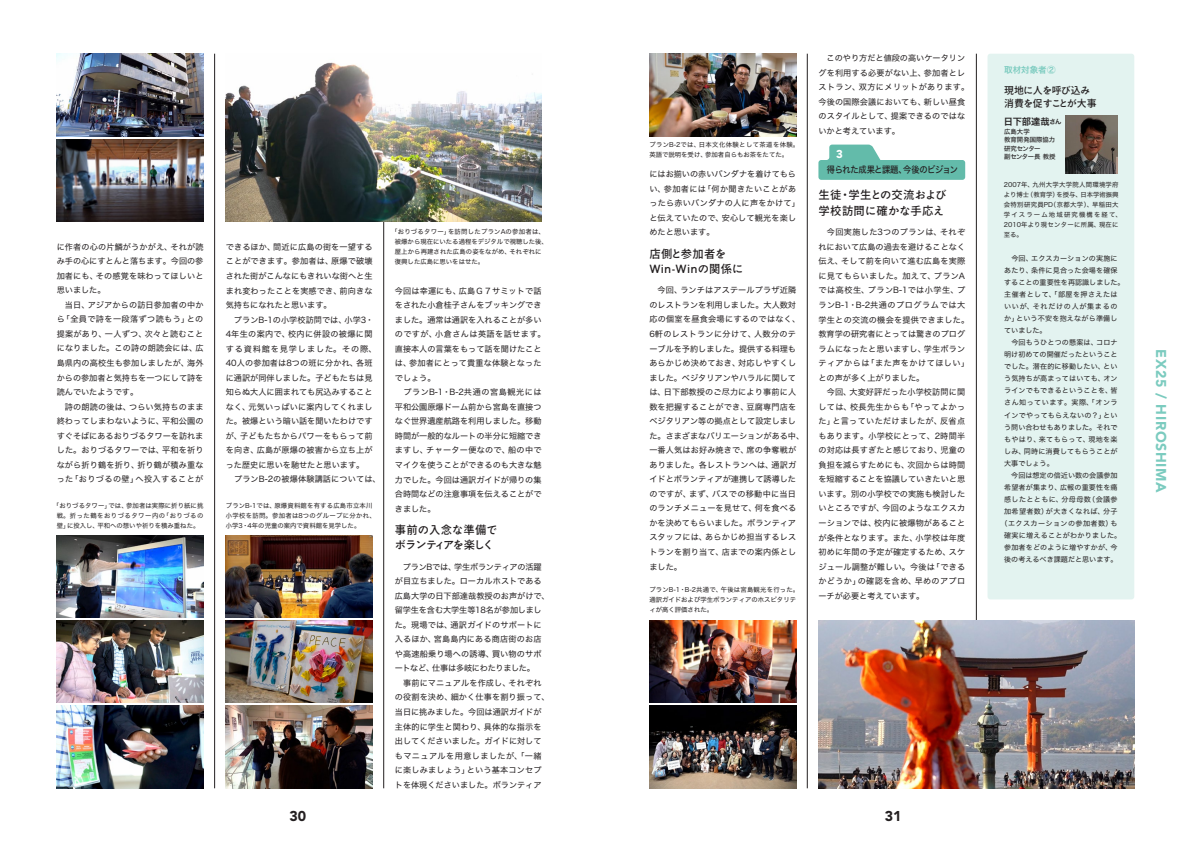
<style>
.page{position:relative;width:1191px;height:842px;background:#fff}
.page>*{position:absolute;margin:0;border:0;box-sizing:border-box;transform-origin:0 0}
.t1{font:900 14.2px "Avenir LT Pro";letter-spacing:.05em;color:#7bcbbf}
.t2{font:900 14.2px "Avenir LT Pro";color:#231f20}
.t3{font:11.3px/15.6px "Shippori Gochic B2 OTF Bold";letter-spacing:.02em;color:#231f20}
.t4{font:11.3px/15.6px "Shippori Gochic B2 OTF Bold";letter-spacing:-.01em;color:#231f20}
.t5{font:900 11.3px "Avenir LT Pro";color:#fff}
.t6{font:9.9px/12.8px "Shippori Gochic B2 OTF Bold";letter-spacing:-.04em;color:#231f20}
.t7{font:9.2px "Hira Kaku Pro N W5";letter-spacing:-.06em;color:#231f20;scale:.9 1}
.t8{font:9.2px "Hira Kaku Pro N W6";color:#231f20}
.t9{font:8.5px "Hira Kaku Pro N W6";color:#7bcbbf}
.t10{font:8.1px/14.5px "Hira Kaku Pro N W4";letter-spacing:.015em;color:#231f20}
.t11{font:7.1px "Hira Kaku Pro N W4";letter-spacing:.02em;color:#231f20}
.t12{font:7.1px "Hira Kaku Pro N W4";color:#231f20}
.t13{font:7.1px "Hira Kaku Pro N W4";letter-spacing:.06em;color:#231f20}
.t14{font:7.1px "Hira Kaku Pro N W4";letter-spacing:.04em;color:#231f20}
.t15{font:7.1px "Hira Kaku Pro N W4";letter-spacing:.05em;color:#231f20}
.t16{font:7.1px "Hira Kaku Pro N W4";letter-spacing:.045em;color:#231f20}
.t17{font:7.1px "Hira Kaku Pro N W4";letter-spacing:.095em;color:#231f20}
.t18{font:6.4px/9.9px "Hira Kaku Pro N W4";letter-spacing:.01em;color:#231f20}
.t19{font:6.4px/9.9px "Hira Kaku Pro N W4";letter-spacing:.045em;color:#231f20}
.t20{font:6.4px/8.5px "Hira Kaku Pro N W5";color:#231f20}
.s1{font-family:"Shippori Gothic B2 OTF Bold"}
.s2{font-size:6.4px}
</style>
<div class="page">
<div style="left:987px;top:54px;width:147px;height:545px;background:#e3f3f0;border-radius:3px"></div>
<hr style="left:383px;top:54px;width:1px;height:734px;background:#231f20">
<hr style="left:976px;top:54px;width:1px;height:734px;background:#231f20">
<hr style="left:214px;top:54px;width:1px;height:734px;background:#231f20">
<hr style="left:807px;top:54px;width:1px;height:734px;background:#231f20">
<img style="left:57px;top:139px;width:146px;height:83px">
<img style="left:57px;top:54px;width:146px;height:82px">
<img style="left:57px;top:620px;width:146px;height:83px">
<img style="left:226px;top:620px;width:146px;height:83px">
<img style="left:649px;top:54px;width:147px;height:82px">
<img style="left:57px;top:535px;width:146px;height:83px">
<img style="left:226px;top:535px;width:146px;height:83px">
<img style="left:57px;top:706px;width:146px;height:82px">
<img style="left:226px;top:706px;width:146px;height:82px">
<img style="left:226px;top:54px;width:315px;height:168px">
<img style="left:649px;top:620px;width:147px;height:83px">
<img style="left:818px;top:620px;width:316px;height:168px">
<img style="left:649px;top:706px;width:147px;height:82px">
<img style="left:1065px;top:115px;width:52px;height:58px">
<svg style="left:818px;top:145px;width:147px;height:35px"></svg>
<p class="t10" style="left:57px;top:239px;width:148px">に作者の心の片鱗がうかがえ、それが読み手の心にすとんと落ちます。今回の参加者にも、その感覚を味わってほしいと思いました。<br>　当日、アジアからの訪日参加者の中から「全員で詩を一段落ずつ読もう」との提案があり、一人ずつ、次々と読むことになりました。この詩の朗読会には、広島県内の高校生も参加しましたが、海外からの参加者と気持ちを一つにして詩を読んでいたようです。<br>　詩の朗読の後は、つらい気持ちのまま終わってしまわないように、平和公園のすぐそばにあるおりづるタワーを訪れました。おりづるタワーでは、平和を祈りながら折り鶴を折り、折り鶴が積み重なった「おりづるの壁」へ投入することが</p>
<p class="t10" style="left:226px;top:239px;width:156px">できるほか、間近に広島の街を一望することができます。参加者は、原爆で破壊された街がこんなにもきれいな街へと生まれ変わったことを実感でき、前向きな気持ちになれたと思います。<br>　プランB-1の小学校訪問では、小学3・<br>4年生の案内で、校内に併設の被爆に関する資料館を見学しました。その際、<br>40人の参加者は8つの班に分かれ、各班に通訳が同伴しました。子どもたちは見知らぬ大人に囲まれても尻込みすることなく、元気いっぱいに案内してくれました。被爆という暗い話を聞いたわけですが、子どもたちからパワーをもらって前を向き、広島が原爆の被害から立ち上がった歴史に思いを馳せたと思います。<br>　プランB-2の被爆体験講話については、</p>
<p class="t18" style="left:53px;top:500px;width:152px;text-align:center">「おりづるタワー」では、参加者は実際に折り紙に挑戦。折った鶴をおりづるタワー内の「おりづるの壁」に投入し、平和への想いや祈りを積み重ねた。</p>
<p class="t18" style="left:226px;top:500px;width:151px">プランB-1では、原爆資料館を有する広島市立本川小学校を訪問。参加者は8つのグループに分かれ、小学3・4年の児童の案内で資料館を見学した。</p>
<p class="t18" style="left:395px;top:226px;width:155px;text-indent:-4px">「おりづるタワー」を訪問したプランAの参加者は、被爆から現在にいたる過程をデジタルで視聴した後、屋上から再建された広島の姿をながめ、それぞれに復興した広島に思いをはせた。</p>
<p class="t10" style="left:395px;top:283px;width:152px">今回は幸運にも、広島Ｇ７サミットで話をされた小倉桂子さんをブッキングできました。通常は通訳を入れることが多いのですが、小倉さんは英語を話せます。直接本人の言葉をもって話を聞けたことは、参加者にとって貴重な体験となったでしょう。<br>　プランB-1・B-2共通の宮島観光には平和公園原爆ドーム前から宮島を直接つなぐ世界遺産航路を利用しました。移動時間が一般的なルートの半分に短縮できますし、チャーター便なので、船の中でマイクを使うことができるのも大きな魅力でした。今回は通訳ガイドが帰りの集合時間などの注意事項を伝えることができました。</p>
<h2 class="t4" style="left:395px;top:522px;width:105px">事前の入念な準備でボランティアを楽<span class="s1">し</span>く</h2>
<p class="t10" style="left:395px;top:559px;width:156px">　プランBでは、学生ボランティアの活躍が目立ちました。ローカルホストである広島大学の日下部達哉教授のお声がけで、留学生を含む大学生等18名が参加しました。現場では、通訳ガイドのサポートに入るほか、宮島島内にある商店街のお店や高速船乗り場への誘導、買い物のサポートなど、仕事は多岐にわたりました。<br>　事前にマニュアルを作成し、それぞれの役割を決め、細かく仕事を割り振って、当日に挑みました。今回は通訳ガイドが主体的に学生と関わり、具体的な指示を出してくださいました。ガイドに対してもマニュアルを用意しましたが、「一緒に楽しみましょう」という基本コンセプトを体現くださいました。ボランティア</p>
<p class="t18" style="left:649px;top:140px;width:151px">プランB-2では、日本文化体験として茶道を体験。英語で説明を受け、参加者自らもお茶をたてた。</p>
<p class="t10" style="left:649px;top:166px;width:152px">にはお揃いの赤いバンダナを着けてもらい、参加者には「何か聞きたいことがあったら赤いバンダナの人に声をかけて」と伝えていたので、安心して観光を楽しめたと思います。</p>
<h2 class="t3" style="left:649px;top:246px;width:95px">店側<span class="s1">と</span>参加者を<br>Win-Winの関係に</h2>
<p class="t10" style="left:649px;top:283px;width:156px">　今回、ランチはアステールプラザ近隣のレストランを利用しました。大人数対応の個室を昼食会場にするのではなく、<br>6軒のレストランに分けて、人数分のテーブルを予約しました。提供する料理もあらかじめ決めておき、対応しやすくしました。ベジタリアンやハラルに関しては、日下部教授のご尽力により事前に人数を把握することができ、豆腐専門店をベジタリアン等の拠点として設定しました。さまざまなバリエーションがある中、一番人気はお好み焼きで、席の争奪戦がありました。各レストランへは、通訳ガイドとボランティアが連携して誘導したのですが、まず、バスでの移動中に当日のランチメニューを見せて、何を食べるかを決めてもらいました。ボランティアスタッフには、あらかじめ担当するレストランを割り当て、店までの案内係としました。</p>
<p class="t18" style="left:649px;top:585px;width:151px">プランB-1・B-2共通で、午後は宮島観光を行った。通訳ガイドおよび学生ボランティアのホスピタリティが高く評価された。</p>
<p class="t10" style="left:818px;top:50px;width:152px">　このやり方だと値段の高いケータリングを利用する必要がない上、参加者とレストラン、双方にメリットがあります。今後の国際会議においても、新しい昼食のスタイルとして、提案できるのではないかと考えています。</p>
<p class="t9" style="left:1004px;top:63px;width:53px">取材対象者②</p>
<p class="t6" style="left:1004px;top:85px;width:94px">現地に人を呼び込み消費を促すこ<span class="s1">と</span>が大事</p>
<p class="t20" style="left:1004px;top:127px;width:53px">広島大学　<br>教育開発国際協力研究センター<br>副センター長 教授</p>
<p class="t8" style="left:1003px;top:113px;width:59px">日下部達哉<span class="s2">さん</span></p>
<h2 class="t5" style="left:836px;top:147px;width:8px">3</h2>
<h2 class="t3" style="left:818px;top:188px;width:129px">生徒・学生<span class="s1">と</span>の交流および学校訪問に確かな手応え</h2>
<p class="t19" style="left:1003px;top:179px;width:120px">2007年、九州大学大学院人間環境学府より博士（教育学）を授与、日本学術振興会特別研究員PD（京都大学）、早稲田大学イスラーム地域研究機構を経て、<br>2010年より現センターに所属、現在に至る。</p>
<p class="t11" style="left:1004px;top:252px;width:115px">　今回、エクスカーションの実施に</p>
<p class="t11" style="left:1004px;top:264px;width:115px">あたり、条件に見合った会場を確保</p>
<p class="t12" style="left:1004px;top:276px;width:122px">することの重要性を再認識しました。</p>
<p class="t13" style="left:1004px;top:288px;width:115px">主催者として、「部屋を押さえたは</p>
<p class="t17" style="left:1004px;top:300px;width:115px">いいが、それだけの人が集まるの</p>
<p class="t11" style="left:1004px;top:312px;width:115px">か」という不安を抱えながら準備し</p>
<p class="t11" style="left:1004px;top:324px;width:44px">ていました。</p>
<p class="t11" style="left:1004px;top:336px;width:115px">　今回もうひとつの懸案は、コロナ</p>
<p class="t12" style="left:1004px;top:348px;width:115px">明け初めての開催だったということ</p>
<p class="t11" style="left:1004px;top:360px;width:115px">でした。潜在的に移動したい、とい</p>
<p class="t11" style="left:1004px;top:372px;width:115px">う気持ちが高まってはいても、オン</p>
<p class="t11" style="left:1004px;top:384px;width:115px">ラインでもできるということを、皆</p>
<p class="t13" style="left:1004px;top:396px;width:115px">さん知っています。実際、「オンラ</p>
<p class="t11" style="left:1004px;top:408px;width:115px">インでやってもらえないの？」とい</p>
<p class="t12" style="left:1004px;top:421px;width:115px">う問い合わせもありました。それで</p>
<p class="t14" style="left:1004px;top:433px;width:115px">もやはり、来てもらって、現地を楽</p>
<p class="t11" style="left:1004px;top:445px;width:115px">しみ、同時に消費してもらうことが</p>
<p class="t11" style="left:1004px;top:457px;width:51px">大事でしょう。</p>
<p class="t12" style="left:1004px;top:469px;width:115px">　今回は想定の倍近い数の会議参加</p>
<p class="t11" style="left:1004px;top:481px;width:115px">希望者が集まり、広報の重要性を痛</p>
<p class="t15" style="left:1004px;top:493px;width:115px">感したとともに、分母母数（会議参</p>
<p class="t16" style="left:1004px;top:505px;width:115px">加希望者数）が大きくなれば、分子</p>
<p class="t13" style="left:1000px;top:517px;width:118px">（エクスカーションの参加者数）も</p>
<p class="t11" style="left:1004px;top:529px;width:118px">確実に増えることがわかりました。</p>
<p class="t11" style="left:1004px;top:541px;width:115px">参加者をどのように増やすかが、今</p>
<p class="t12" style="left:1004px;top:553px;width:115px">後の考えるべき課題だと思います。</p>
<p class="t7" style="left:827px;top:162px;width:147px">得られた成果と課題、今後のビジョン</p>
<p class="t10" style="left:818px;top:224px;width:152px">　今回実施した3つのプランは、それぞれにおいて広島の過去を避けることなく伝え、そして前を向いて進む広島を実際に見てもらいました。加えて、プランAでは高校生、プランB-1では小学生、プランB-1・B-2共通のプログラムでは大学生との交流の機会を提供できました。教育学の研究者にとっては驚きのプログラムになったと思いますし、学生ボランティアからは「また声をかけてほしい」との声が多く上がりました。<br>　今回、大変好評だった小学校訪問に関しては、校長先生からも「やってよかった」と言っていただけましたが、反省点もあります。小学校にとって、2時間半の対応は長すぎたと感じており、児童の負担を減らすためにも、次回からは時間を短縮することを協議していきたいと思います。別の小学校での実施も検討したいところですが、今回のようなエクスカーションでは、校内に被爆物があることが条件となります。また、小学校は年度初めに年間の予定が確定するため、スケジュール調整が難しい。今後は「できるかどうか」の確認を含め、早めのアプローチが必要と考えています。</p>
<h1 class="t2" style="left:289px;top:807px;width:18px">30</h1>
<h1 class="t2" style="left:885px;top:807px;width:18px">31</h1>
<h1 class="t1" style="left:1169px;top:349px;width:145px;rotate:90deg">EX25 / HIROSHIMA</h1>
</div>
